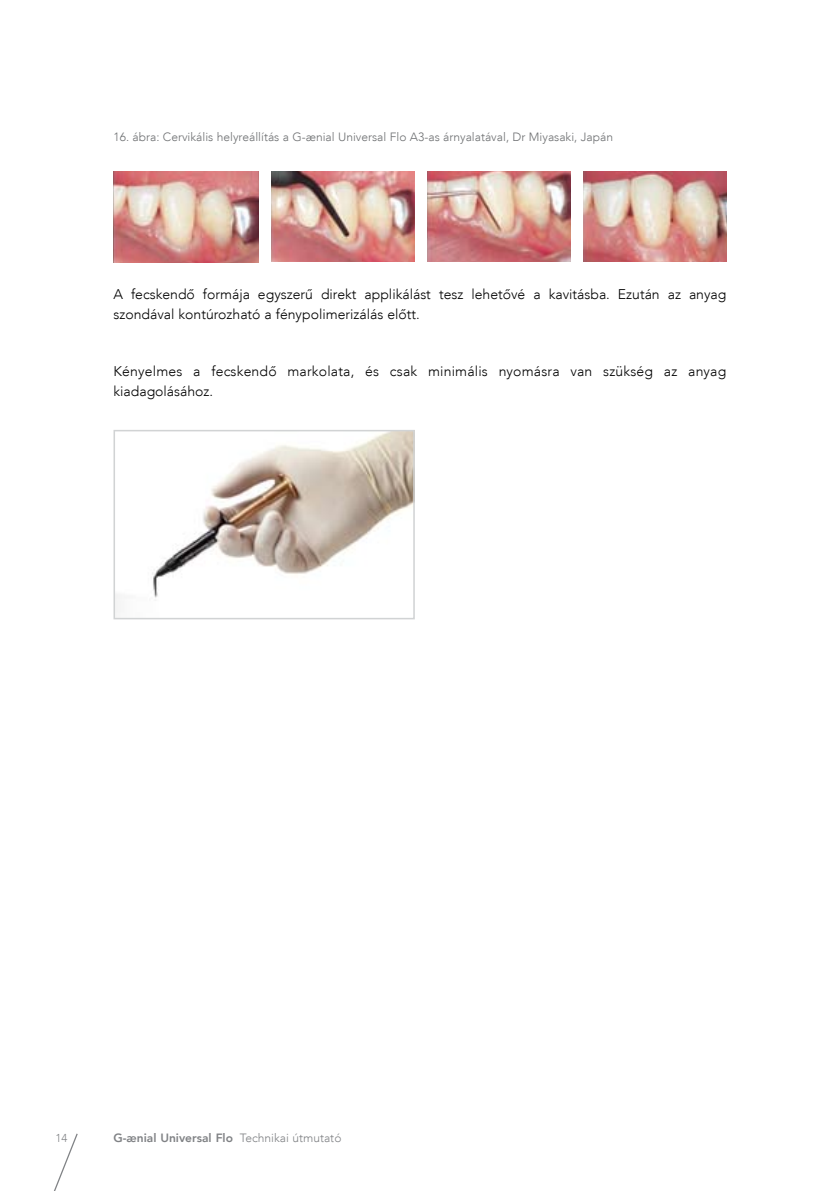
<style>
.page{position:relative;width:840px;height:1191px;background:#fff}
.page>*{position:absolute;margin:0;border:0;box-sizing:border-box;transform-origin:0 0}
.t1{font:300 14px/20px "Avenir";color:#000}
.t2{font:300 12px "Avenir";color:#6d6f71}
.t3{font:800 12px "Avenir";color:#808285}
.t4{font:300 11.4px "Avenir";color:#808285}
.s1{font-weight:300}
</style>
<div class="page">
<img style="left:427px;top:171px;width:143px;height:91px">
<img style="left:583px;top:171px;width:143px;height:91px">
<img style="left:271px;top:171px;width:143px;height:91px">
<img style="left:113px;top:171px;width:145px;height:92px">
<img style="left:116px;top:433px;width:295px;height:180px">
<div style="left:113px;top:430px;width:301px;height:189px;border:2px solid #d1d3d4"></div>
<svg style="left:54px;top:1133px;width:24px;height:58px"></svg>
<p class="t2" style="left:113px;top:129px;width:501px">16. ábra: Cervikális helyreállítás a G-ænial Universal Flo A3-as árnyalatával, Dr Miyasaki, Japán</p>
<p class="t1" style="left:113px;top:284px;width:614px">A fecskendő formája egyszerű direkt applikálást tesz lehetővé a kavitásba. Ezután az anyag szondával kontúrozható a fénypolimerizálás előtt.</p>
<p class="t1" style="left:113px;top:361px;width:614px">Kényelmes a fecskendő markolata, és csak minimális nyomásra van szükség az anyag kiadagolásához.</p>
<p class="t4" style="left:55px;top:1131px;width:13px">14</p>
<p class="t3" style="left:113px;top:1130px;width:229px">G-ænial Universal Flo <span class="s1">Technikai útmutató</span></p>
</div>
